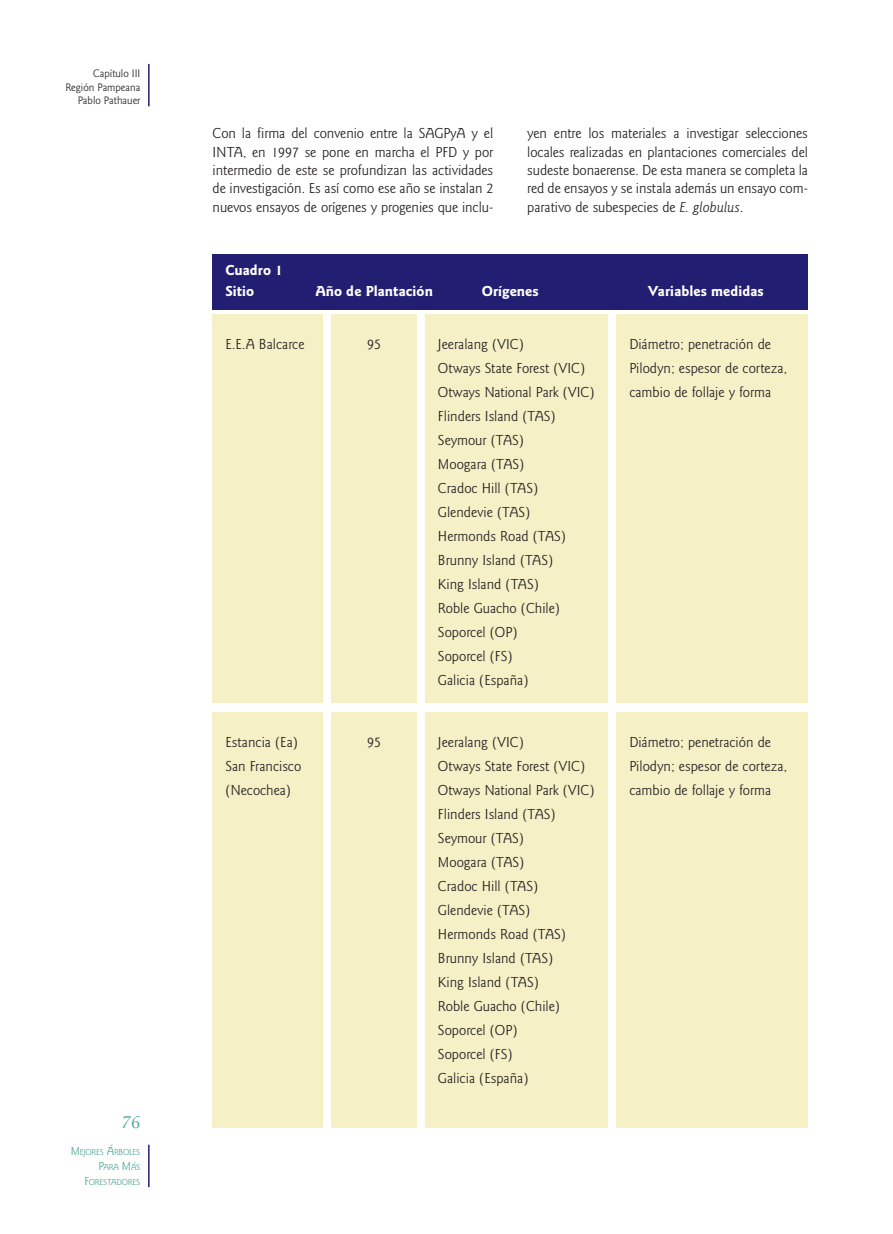
<style>
.page{position:relative;width:893px;height:1234px;background:#fff}
.page>*{position:absolute;margin:0;border:0;box-sizing:border-box;transform-origin:0 0}
.t1{font:18px "Cochin";color:#4fa794}
.t2{font:15px/24px "Goudy Sans";color:#231f20}
.t3{font:700 15px/21px "Goudy Sans";color:#fff}
.t4{font:11.25px/13.5px "Goudy Sans";color:#231f20;text-align:right}
.t5{font:9px/15px "Goudy Sans";letter-spacing:-.02em;color:#4fa794;text-align:right}
.s1{font-size:12px}
.s2{font-style:italic}
</style>
<div class="page">
<hr style="left:148px;top:64px;width:2px;height:42px;background:#221e72">
<hr style="left:148px;top:1144px;width:2px;height:42px;background:#221e72">
<div style="left:213px;top:314px;width:110px;height:388px;background:#f6f0c7"></div>
<div style="left:332px;top:314px;width:85px;height:388px;background:#f6f0c7"></div>
<div style="left:425px;top:314px;width:183px;height:388px;background:#f6f0c7"></div>
<div style="left:617px;top:314px;width:191px;height:388px;background:#f6f0c7"></div>
<div style="left:213px;top:712px;width:110px;height:415px;background:#f6f0c7"></div>
<div style="left:332px;top:712px;width:85px;height:415px;background:#f6f0c7"></div>
<div style="left:425px;top:712px;width:183px;height:415px;background:#f6f0c7"></div>
<div style="left:617px;top:712px;width:191px;height:415px;background:#f6f0c7"></div>
<div style="left:213px;top:254px;width:595px;height:55px;background:#221e72"></div>
<p class="t4" style="left:65px;top:68px;width:76px">Capítulo III<br>Región Pampeana<br>Pablo Pathauer</p>
<p class="t1" style="left:123px;top:1114px;width:19px">76</p>
<p class="t5" style="left:71px;top:1144px;width:71px"><span class="s1">M</span>EJORES <span class="s1">Á</span>RBOLES<br><span class="s1">P</span>ARA <span class="s1">M</span>ÁS<br><span class="s1">F</span>ORESTADORES</p>
<p class="t2" style="left:213px;top:125px;width:282px;line-height:18.3px;text-align:justify">Con la firma del convenio entre la SAGPyA y el INTA, en 1997 se pone en marcha el PFD y por intermedio de este se profundizan las actividades de investigación. Es así como ese año se instalan 2 nuevos ensayos de orígenes y progenies que inclu-</p>
<p class="t2" style="left:527px;top:125px;width:282px;line-height:18.3px;text-align:justify">yen entre los materiales a investigar selecciones locales realizadas en plantaciones comerciales del sudeste bonaerense. De esta manera se completa la red de ensayos y se instala además un ensayo com&shy;parativo de subespecies de <span class="s2">E. globulus</span>.</p>
<p class="t3" style="left:225px;top:260px;width:59px">Cuadro 1<br>Sitio</p>
<p class="t3" style="left:315px;top:281px;width:119px">Año de Plantación</p>
<p class="t3" style="left:482px;top:281px;width:58px">Orígenes</p>
<p class="t3" style="left:648px;top:281px;width:117px">Variables medidas</p>
<p class="t2" style="left:225px;top:333px;width:81px">E.E.A Balcarce</p>
<p class="t2" style="left:367px;top:333px;width:15px">95</p>
<p class="t2" style="left:438px;top:333px;width:158px">Jeeralang (VIC)<br>Otways State Forest (VIC)<br>Otways National Park (VIC)<br>Flinders Island (TAS)<br>Seymour (TAS)<br>Moogara (TAS)<br>Cradoc Hill (TAS)<br>Glendevie (TAS)<br>Hermonds Road (TAS)<br>Brunny Island (TAS)<br>King Island (TAS)<br>Roble Guacho (Chile)<br>Soporcel (OP)<br>Soporcel (FS)<br>Galicia (España)</p>
<p class="t2" style="left:629px;top:333px;width:160px">Diámetro; penetración de<br>Pilodyn; espesor de corteza, cambio de follaje y forma</p>
<p class="t2" style="left:225px;top:731px;width:77px">Estancia (Ea)<br>San Francisco (Necochea)</p>
<p class="t2" style="left:367px;top:731px;width:15px">95</p>
<p class="t2" style="left:438px;top:731px;width:158px">Jeeralang (VIC)<br>Otways State Forest (VIC)<br>Otways National Park (VIC)<br>Flinders Island (TAS)<br>Seymour (TAS)<br>Moogara (TAS)<br>Cradoc Hill (TAS)<br>Glendevie (TAS)<br>Hermonds Road (TAS)<br>Brunny Island (TAS)<br>King Island (TAS)<br>Roble Guacho (Chile)<br>Soporcel (OP)<br>Soporcel (FS)<br>Galicia (España)</p>
<p class="t2" style="left:629px;top:731px;width:160px">Diámetro; penetración de<br>Pilodyn; espesor de corteza, cambio de follaje y forma</p>
</div>
